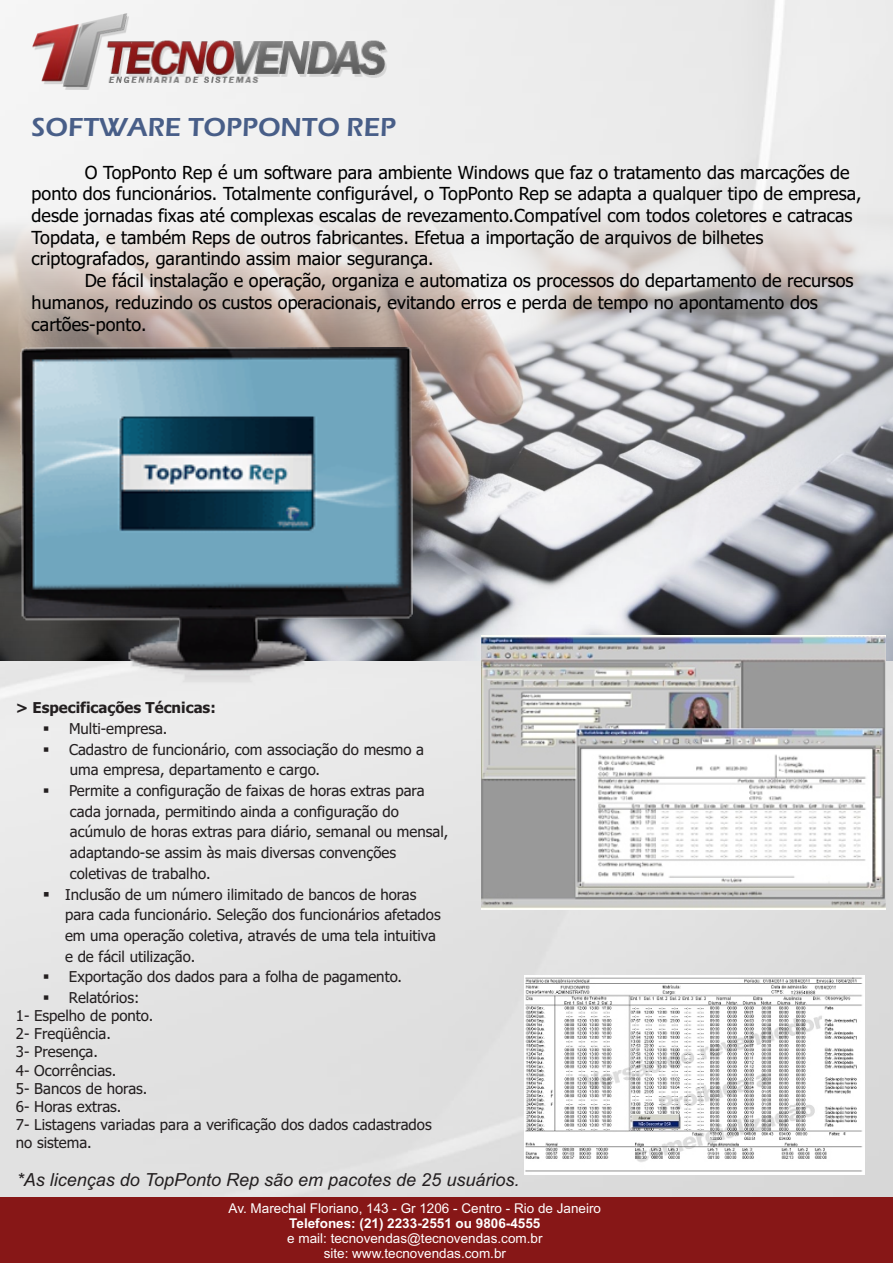
<style>
.page{position:relative;width:893px;height:1263px;background:#fff}
.page>*{position:absolute;margin:0;border:0;box-sizing:border-box;transform-origin:0 0}
.t1{font:600 27px "Eras ITC";color:#485e88}
.t2{font:18px/21.8px "Tahoma";color:#000}
.t3{font:italic 18px "Arial";color:#231f20}
.t4{font:15px/20.7px "Tahoma";color:#231f20}
.t5{font:700 15px "Tahoma";color:#231f20}
.t6{font:13.5px/15.1px "Arial";color:#fff;text-align:center}
.t7{font:700 13.5px "Arial";color:#fff}
</style>
<div class="page">
<img style="left:0;top:0;width:892px;height:1197px">
<div style="left:0;top:1197px;width:893px;height:66px;background:#871717"></div>
<img style="left:0;top:65px;width:893px;height:595px">
<img style="left:20px;top:348px;width:392px;height:338px">
<img style="left:524px;top:975px;width:340px;height:199px">
<img style="left:481px;top:635px;width:404px;height:275px">
<img style="left:33px;top:13px;width:354px;height:77px">
<h1 class="t1" style="left:32px;top:117px;width:366px">SOFTWARE TOPPONTO REP</h1>
<p class="t2" style="left:32px;top:163px;width:831px;text-indent:53px">O TopPonto Rep é um software para ambiente Windows que faz o tratamento das marcações de ponto dos funcionários. Totalmente configurável, o TopPonto Rep se adapta a qualquer tipo de empresa, desde jornadas fixas até complexas escalas de revezamento.Compatível com todos coletores e catracas Topdata, e também Reps de outros fabricantes. Efetua a importação de arquivos de bilhetes criptografados, garantindo assim maior segurança.</p>
<p class="t2" style="left:32px;top:271px;width:823px;text-indent:53px">De fácil instalação e operação, organiza e automatiza os processos do departamento de recursos humanos, reduzindo os custos operacionais, evitando erros e perda de tempo no apontamento dos cartões-ponto.</p>
<p class="t5" style="left:16px;top:702px;width:201px">&gt; Especificações Técnicas:</p>
<p class="t4" style="left:43px;top:719px;width:126px">▪ Multi-empresa.</p>
<p class="t4" style="left:70px;top:740px;width:356px;text-indent:-27px">▪ Cadastro de funcionário, com associação do mesmo a uma empresa, departamento e cargo.</p>
<p class="t4" style="left:70px;top:781px;width:380px;text-indent:-27px">▪ Permite a configuração de faixas de horas extras para cada jornada, permitindo ainda a configuração do acúmulo de horas extras para diário, semanal ou mensal, adaptando-se assim às mais diversas convenções coletivas de trabalho.</p>
<p class="t4" style="left:65px;top:885px;width:377px;text-indent:-22px">▪ Inclusão de um número ilimitado de bancos de horas para cada funcionário. Seleção dos funcionários afetados em uma operação coletiva, através de uma tela intuitiva e de fácil utilização.</p>
<p class="t4" style="left:43px;top:968px;width:361px">▪ Exportação dos dados para a folha de pagamento.</p>
<p class="t4" style="left:16px;top:990px;width:417px;line-height:18.1px;text-indent:27px">▪ Relatórios:<br>1- Espelho de ponto.<br>2- Freqüência.<br>3- Presença.<br>4- Ocorrências.<br>5- Bancos de horas.<br>6- Horas extras.<br>7- Listagens variadas para a verificação dos dados cadastrados no sistema.</p>
<p class="t3" style="left:17px;top:1173px;width:504px">*As licenças do TopPonto Rep são em pacotes de 25 usuários.</p>
<p class="t6" style="left:229px;top:1201px;width:374px">Av. Marechal Floriano, 143 - Gr 1206 - Centro - Rio de Janeiro</p>
<p class="t7" style="left:289px;top:1218px;width:253px">Telefones: (21) 2233-2551 ou 9806-4555</p>
<p class="t6" style="left:287px;top:1232px;width:257px">e mail: tecnovendas@tecnovendas.com.br site: www.tecnovendas.com.br</p>
</div>
